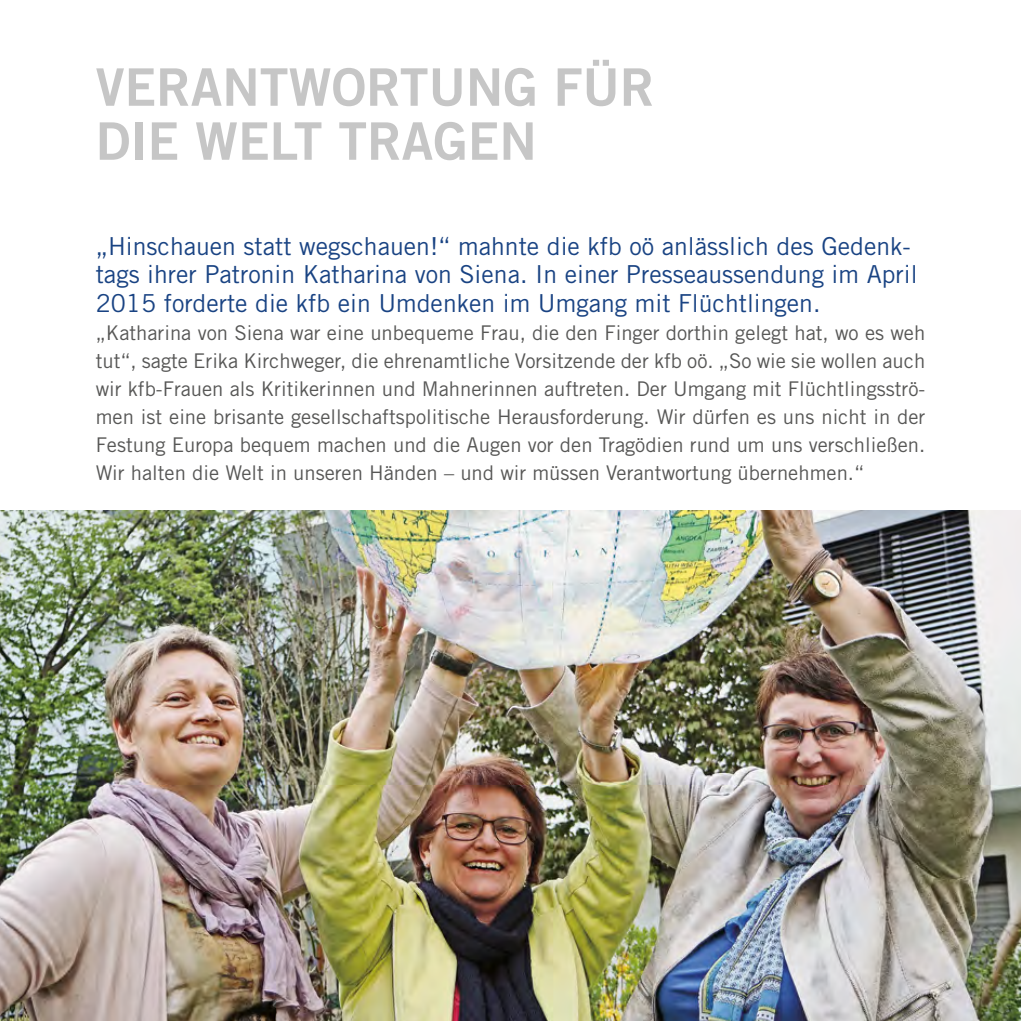
<style>
.page{position:relative;width:1021px;height:1021px;background:#fff}
.page>*{position:absolute;margin:0;border:0;box-sizing:border-box;transform-origin:0 0}
.t1{font:51.75px/54px "Trade Gothic Bold Two";color:#c6c6c6}
.t2{font:24.75px/28.1px "Trade Gothic";color:#194383}
.t3{font:20.25px/28.1px "Trade Gothic";color:#575756;text-align:justify}
</style>
<div class="page">
<img style="left:0;top:510px;width:1020px;height:510px">
<h1 class="t1" style="left:96px;top:59px;width:560px">VERANTWORTUNG FÜR<br>DIE WELT TRAGEN</h1>
<p class="t2" style="left:96px;top:232px;width:823px">„Hinschauen statt wegschauen!“ mahnte die kfb oö anlässlich des Gedenk&shy;tags ihrer Patronin Katharina von Siena. In einer Presseaussendung im April<br>2015 forderte die kfb ein Umdenken im Umgang mit Flüchtlingen.</p>
<p class="t3" style="left:96px;top:318px;width:831px">„Katharina von Siena war eine unbequeme Frau, die den Finger dorthin gelegt hat, wo es weh tut“, sagte Erika Kirchweger, die ehrenamtliche Vorsitzende der kfb oö. „So wie sie wollen auch wir kfb-Frauen als Kritikerinnen und Mahnerinnen auftreten. Der Umgang mit Flüchtlingsströ&shy;men ist eine brisante gesellschaftspolitische Herausforderung. Wir dürfen es uns nicht in der Festung Europa bequem machen und die Augen vor den Tragödien rund um uns verschließen.<br>Wir halten die Welt in unseren Händen – und wir müssen Verantwortung übernehmen.“</p>
</div>
